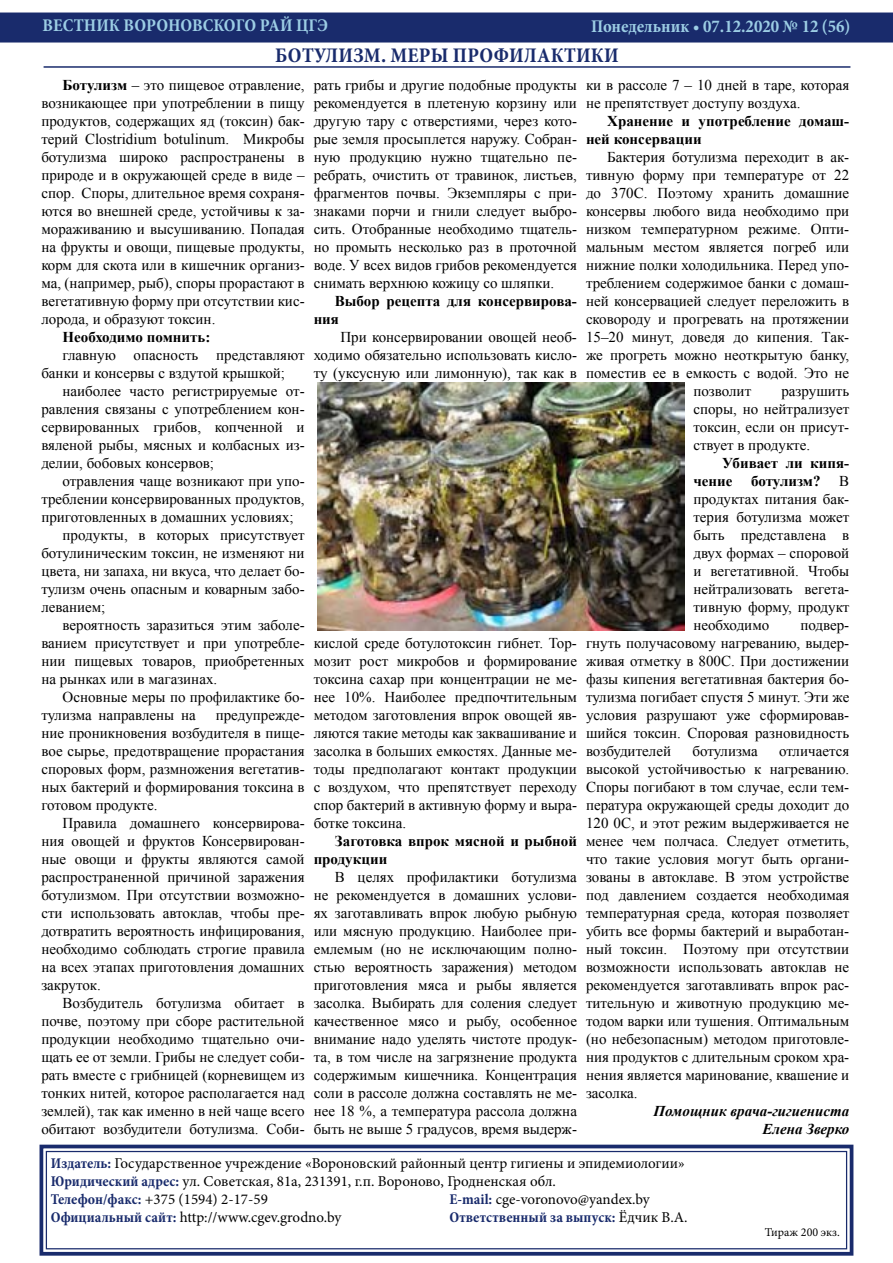
<style>
.page{position:relative;width:893px;height:1263px;background:#fff}
.page>*{position:absolute;margin:0;border:0;box-sizing:border-box;transform-origin:0 0}
.t1{font:700 condensed 21px "Minion Pro";letter-spacing:.01em;color:#192b6c}
.t2{font:700 condensed 18px "Minion Pro";color:#9ccde4}
.t3{font:15px/18px "Times New Roman";color:#000;text-align:justify}
.t4{font:15px/18px "Minion Pro";color:#000}
.t5{font:700 15px/18px "Times New Roman";color:#000}
.t6{font:italic 700 15px/18px "Times New Roman";color:#000;text-align:right}
.t7{font:12px "Minion Pro";color:#000}
.s1{font-weight:700}
.s2{font-weight:700;font-stretch:condensed;color:#192b6c}
</style>
<div class="page">
<div style="left:0;top:13px;width:893px;height:30px;background:#192b6c"></div>
<svg style="left:39px;top:1144px;width:815px;height:112px"></svg>
<div style="left:46px;top:1151px;width:801px;height:98px;border:1px solid #192b6c"></div>
<hr style="left:44px;top:66px;width:806px;height:2px;background:#192b6c">
<img style="left:317px;top:382px;width:368px;height:248px">
<p class="t2" style="left:43px;top:13px;width:127px">ВЕСТНИК ВОРОНО</p>
<p class="t2" style="left:192px;top:13px;width:136px">ВСКОГО РАЙ ЦГЭ</p>
<p class="t2" style="left:591px;top:14px;width:261px">Понедельник • 07.12.2020 № 12 (56)</p>
<h1 class="t1" style="left:275px;top:41px;width:345px">Ботулизм. Меры профилактики</h1>
<p class="t3" style="left:41px;top:76px;width:265px;text-indent:21px"><span class="s1">Ботулизм</span> – это пищевое отравление, возникающее при употреблении в пищу продуктов, содержащих яд (токсин) бак&shy;терий Clostridium botulinum. Микробы ботулизма широко распространены в природе и в окружающей среде в виде – спор. Споры, длительное время сохраня&shy;ются во внешней среде, устойчивы к за&shy;мораживанию и высушиванию. Попадая на фрукты и овощи, пищевые продукты, корм для скота или в кишечник организ&shy;ма, (например, рыб), споры прорастают в вегетативную форму при отсутствии кис&shy;лорода, и образуют токсин.</p>
<p class="t5" style="left:63px;top:328px;width:149px">Необходимо помнить:</p>
<p class="t3" style="left:41px;top:346px;width:265px;text-indent:21px">главную опасность представляют банки и консервы с вздутой крышкой;</p>
<p class="t3" style="left:41px;top:382px;width:265px;text-indent:21px">наиболее часто регистрируемые от&shy;равления связаны с употреблением кон&shy;сервированных грибов, копченной и вяленой рыбы, мясных и колбасных из&shy;делии, бобовых консервов;</p>
<p class="t3" style="left:63px;top:472px;width:244px">отравления чаще возникают при упо-</p>
<p class="t3" style="left:41px;top:490px;width:265px">треблении консервированных продуктов,</p>
<p class="t3" style="left:41px;top:508px;width:254px">приготовленных в домашних условиях;</p>
<p class="t3" style="left:63px;top:526px;width:244px">продукты, в которых присутствует</p>
<p class="t3" style="left:41px;top:544px;width:265px">ботулиническим токсин, не изменяют ни</p>
<p class="t3" style="left:41px;top:562px;width:265px">цвета, ни запаха, ни вкуса, что делает бо-</p>
<p class="t3" style="left:41px;top:580px;width:265px">тулизм очень опасным и коварным забо-</p>
<p class="t3" style="left:41px;top:598px;width:66px">леванием;</p>
<p class="t3" style="left:63px;top:616px;width:244px">вероятность заразиться этим заболе-</p>
<p class="t3" style="left:41px;top:634px;width:265px">ванием присутствует и при употребле-</p>
<p class="t3" style="left:41px;top:652px;width:265px">нии пищевых товаров, приобретенных</p>
<p class="t3" style="left:41px;top:670px;width:177px">на рынках или в магазинах.</p>
<p class="t3" style="left:63px;top:688px;width:244px">Основные меры по профилактике бо-</p>
<p class="t3" style="left:41px;top:706px;width:156px">тулизма направлены на</p>
<p class="t3" style="left:314px;top:76px;width:265px">рать грибы и другие подобные продукты рекомендуется в плетеную корзину или другую тару с отверстиями, через кото&shy;рые земля просыплется наружу. Собран&shy;ную продукцию нужно тщательно пе&shy;ребрать, очистить от травинок, листьев, фрагментов почвы. Экземпляры с при&shy;знаками порчи и гнили следует выбро&shy;сить. Отобранные необходимо тщатель&shy;но промыть несколько раз в проточной воде. У всех видов грибов рекомендуется снимать верхнюю кожицу со шляпки.</p>
<p class="t5" style="left:314px;top:292px;width:265px;text-indent:21px">Выбор рецепта для консервирова&shy;ния</p>
<p class="t3" style="left:314px;top:328px;width:265px;text-indent:27px">При консервировании овощей необ&shy;ходимо обязательно использовать кисло&shy;ту (уксусную или лимонную), так как в</p>
<p class="t3" style="left:586px;top:76px;width:265px">ки в рассоле 7 – 10 дней в таре, которая не препятствует доступу воздуха.</p>
<p class="t5" style="left:586px;top:112px;width:265px;text-indent:21px">Хранение и употребление домаш&shy;ней консервации</p>
<p class="t3" style="left:607px;top:148px;width:244px">Бактерия ботулизма переходит в ак-</p>
<p class="t3" style="left:586px;top:166px;width:265px">тивную форму при температуре от 22</p>
<p class="t3" style="left:586px;top:184px;width:265px">до 370С. Поэтому хранить домашние</p>
<p class="t3" style="left:586px;top:202px;width:265px">консервы любого вида необходимо при</p>
<p class="t3" style="left:586px;top:220px;width:265px">низком температурном режиме. Опти-</p>
<p class="t3" style="left:586px;top:238px;width:265px">мальным местом является погреб или</p>
<p class="t3" style="left:586px;top:256px;width:265px">нижние полки холодильника. Перед упо-</p>
<p class="t3" style="left:586px;top:274px;width:265px">треблением содержимое банки с домаш-</p>
<p class="t3" style="left:586px;top:292px;width:265px">ней консервацией следует переложить в</p>
<p class="t3" style="left:586px;top:310px;width:265px">сковороду и прогревать на протяжении</p>
<p class="t3" style="left:586px;top:328px;width:265px">15–20 минут, доведя до кипения. Так-</p>
<p class="t3" style="left:586px;top:346px;width:265px">же прогреть можно неоткрытую банку,</p>
<p class="t3" style="left:586px;top:364px;width:265px">поместив ее в емкость с водой. Это не</p>
<p class="t3" style="left:693px;top:382px;width:59px">позволит</p>
<p class="t3" style="left:693px;top:382px;width:157px;text-indent:88px">разрушить споры, но нейтрализует токсин, если он присут&shy;ствует в продукте.</p>
<p class="t3" style="left:693px;top:454px;width:157px;text-indent:29px"><span class="s1">Убивает ли кипя&shy;чение ботулизм?</span> В продуктах питания бак&shy;терия ботулизма может быть представлена в двух формах – споровой и вегетативной. Чтобы нейтрализовать вегета&shy;тивную форму, продукт необходимо</p>
<p class="t3" style="left:586px;top:616px;width:265px;text-indent:214px">подвер&shy;гнуть получасовому нагреванию, выдер&shy;живая отметку в 800С. При достижении фазы кипения вегетативная бактерия бо&shy;тулизма погибает спустя 5 минут. Эти же условия разрушают уже сформировав&shy;шийся токсин. Споровая разновидность возбудителей</p>
<p class="t3" style="left:314px;top:634px;width:265px">кислой среде ботулотоксин гибнет. Тор&shy;мозит рост микробов и формирование токсина сахар при концентрации не ме&shy;нее 10%. Наиболее предпочтительным методом заготовления впрок овощей яв&shy;ляются такие методы как заквашивание и засолка в больших емкостях. Данные ме&shy;тоды предполагают контакт продукции с воздухом, что препятствует переходу спор бактерий в активную форму и выра&shy;ботке токсина.</p>
<p class="t5" style="left:314px;top:832px;width:265px;text-indent:21px">Заготовка впрок мясной и рыбной продукции</p>
<p class="t3" style="left:314px;top:868px;width:265px;text-indent:21px">В целях профилактики ботулизма не рекомендуется в домашних услови&shy;ях заготавливать впрок любую рыбную или мясную продукцию. Наиболее при&shy;емлемым (но не исключающим полно&shy;стью вероятность заражения) методом приготовления мяса и рыбы является засолка. Выбирать для соления следует качественное мясо и рыбу, особенное внимание надо уделять чистоте продук&shy;та, в том числе на загрязнение продукта содержимым кишечника. Концентрация соли в рассоле должна составлять не ме&shy;нее 18 %, а температура рассола должна быть не выше 5 градусов, время выдерж-</p>
<p class="t3" style="left:41px;top:706px;width:265px;text-indent:174px">предупрежде&shy;ние проникновения возбудителя в пище&shy;вое сырье, предотвращение прорастания споровых форм, размножения вегетатив&shy;ных бактерий и формирования токсина в готовом продукте.</p>
<p class="t3" style="left:41px;top:814px;width:265px;text-indent:21px">Правила домашнего консервирова&shy;ния овощей и фруктов Консервирован&shy;ные овощи и фрукты являются самой распространенной причиной заражения ботулизмом. При отсутствии возможно&shy;сти использовать автоклав, чтобы пре&shy;дотвратить вероятность инфицирования, необходимо соблюдать строгие правила на всех этапах приготовления домашних закруток.</p>
<p class="t3" style="left:41px;top:994px;width:265px;text-indent:21px">Возбудитель ботулизма обитает в почве, поэтому при сборе растительной продукции необходимо тщательно очи&shy;щать ее от земли. Грибы не следует соби&shy;рать вместе с грибницей (корневищем из тонких нитей, которое располагается над землей), так как именно в ней чаще всего обитают возбудители ботулизма. Соби-</p>
<p class="t3" style="left:692px;top:742px;width:67px">ботулизма</p>
<p class="t3" style="left:586px;top:742px;width:265px;text-indent:193px">отличается высокой устойчивостью к нагреванию.<br>Споры погибают в том случае, если тем&shy;пература окружающей среды доходит до 120 0С, и этот режим выдерживается не менее чем полчаса. Следует отметить, что такие условия могут быть органи&shy;зованы в автоклаве. В этом устройстве под давлением создается необходимая температурная среда, которая позволяет убить все формы бактерий и выработан&shy;ный токсин. Поэтому при отсутствии возможности использовать автоклав не рекомендуется заготавливать впрок рас&shy;тительную и животную продукцию ме&shy;тодом варки или тушения. Оптимальным (но небезопасным) методом приготовле&shy;ния продуктов с длительным сроком хра&shy;нения является маринование, квашение и засолка.</p>
<p class="t6" style="left:654px;top:1102px;width:197px">Помощник врача-гигиениста<br>Елена Зверко</p>
<p class="t4" style="left:51px;top:1154px;width:635px"><span class="s2">Издатель:</span> Государственное учреждение «Вороновский районный центр гигиены и эпидемиологии» <span class="s2">Юридический адрес:</span> ул. Советская, 81а, 231391, г.п. Вороново, Гродненская обл.<br><span class="s2">Телефон/факс:</span> +375 (1594) 2-17-59<br><span class="s2">Официальный сайт:</span> http://www.cgev.grodno.by</p>
<p class="t4" style="left:450px;top:1190px;width:240px"><span class="s2">E-mail:</span> cge-voronovo@уаndex.by<br><span class="s2">Ответственный за выпуск:</span> Ёдчик В.А.</p>
<p class="t7" style="left:765px;top:1224px;width:76px">Тираж 200 экз.</p>
</div>
